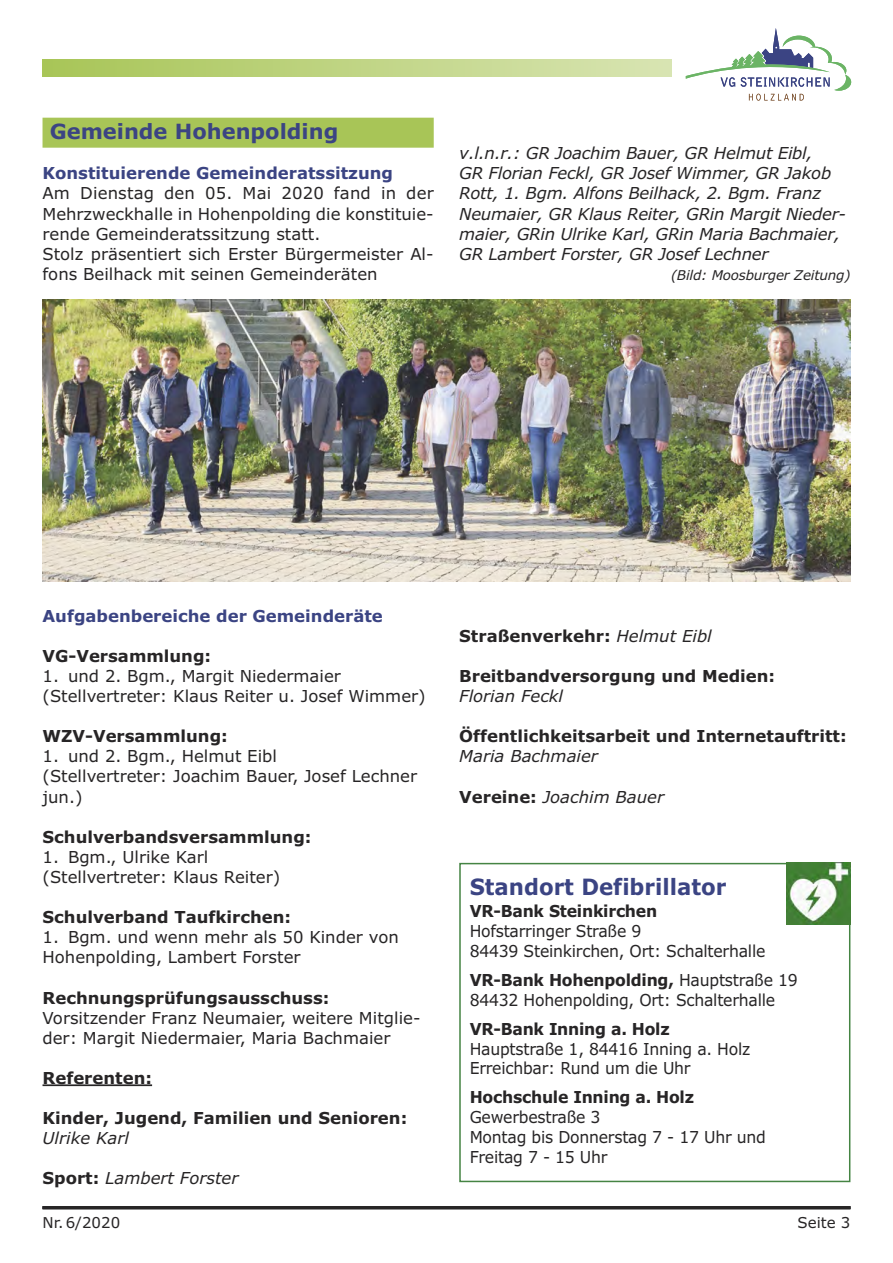
<style>
.page{position:relative;width:893px;height:1263px;background:#fff}
.page>*{position:absolute;margin:0;border:0;box-sizing:border-box;transform-origin:0 0}
.t1{font:700 22.5px "Verdana";color:#3b4483;scale:.95 1}
.t2{font:700 21px "Verdana";color:#3b4483}
.t3{font:16.5px/20.1px "Verdana";color:#272526}
.t4{font:italic 16.5px/20.1px "Verdana";letter-spacing:-.015em;color:#272526}
.t5{font:700 16.5px "Verdana";color:#272526}
.t6{font:16.5px/19.8px "Verdana";color:#272526;scale:.95 1}
.t7{font:700 16.5px "Verdana";color:#3b4483}
.t8{font:700 16.5px "Verdana";color:#272526;scale:.95 1}
.t9{font:15px "Verdana";color:#272526}
.t10{font:italic 13.5px "Verdana";letter-spacing:-.015em;color:#272526}
.s1{font-weight:700;font-style:normal}
.s2{font-weight:400;font-style:italic}
.s3{font-weight:700}
</style>
<div class="page">
<div style="left:43px;top:60px;width:629px;height:17px;background:linear-gradient(to right,#a8c557,#d8e5b3)"></div>
<hr style="left:43px;top:1206px;width:807px;height:3px;background:#272526">
<svg style="left:686px;top:28px;width:165px;height:73px"></svg>
<div style="left:43px;top:118px;width:391px;height:30px;background:#a8c557"></div>
<hr style="left:43px;top:1084px;width:109px;height:2px;background:#272526">
<div style="left:459px;top:863px;width:391px;height:319px;border:2px solid #458443"></div>
<img style="left:787px;top:863px;width:63px;height:62px">
<img style="left:43px;top:300px;width:807px;height:281px">
<p class="t2" style="left:50px;top:120px;width:290px">Gemeinde Hohenpolding</p>
<p class="t7" style="left:43px;top:164px;width:352px">Konstituierende Gemeinderatssitzung</p>
<p class="t3" style="left:43px;top:184px;width:393px">Am Dienstag den 05. Mai 2020 fand in der Mehrzweckhalle in Hohenpolding die konstituie&shy;rende Gemeinderatssitzung statt.<br>Stolz präsentiert sich Erster Bürgermeister Al&shy;fons Beilhack mit seinen Gemeinderäten</p>
<p class="t4" style="left:459px;top:144px;width:388px">v.l.n.r.: GR Joachim Bauer, GR Helmut Eibl,<br>GR Florian Feckl, GR Josef Wimmer, GR Jakob Rott, 1. Bgm. Alfons Beilhack, 2. Bgm. Franz Neumaier, GR Klaus Reiter, GRin Margit Nieder&shy;maier, GRin Ulrike Karl, GRin Maria Bachmaier, GR Lambert Forster, GR Josef Lechner</p>
<p class="t10" style="left:671px;top:267px;width:181px">(Bild: Moosburger Zeitung)</p>
<p class="t7" style="left:43px;top:606px;width:342px">Aufgabenbereiche der Gemeinderäte</p>
<p class="t5" style="left:43px;top:646px;width:170px">VG-Versammlung:</p>
<p class="t3" style="left:43px;top:666px;width:385px">1. und 2. Bgm., Margit Niedermaier (Stellvertreter: Klaus Reiter u. Josef Wimmer)</p>
<p class="t5" style="left:43px;top:727px;width:187px">WZV-Versammlung:</p>
<p class="t3" style="left:43px;top:746px;width:376px">1. und 2. Bgm., Helmut Eibl<br>(Stellvertreter: Joachim Bauer, Josef Lechner jun.)</p>
<p class="t5" style="left:43px;top:827px;width:270px">Schulverbandsversammlung:</p>
<p class="t3" style="left:43px;top:847px;width:239px">1. Bgm., Ulrike Karl (Stellvertreter: Klaus Reiter)</p>
<p class="t5" style="left:43px;top:908px;width:250px">Schulverband Taufkirchen:</p>
<p class="t3" style="left:43px;top:927px;width:358px">1. Bgm. und wenn mehr als 50 Kinder von<br>Hohenpolding, Lambert Forster</p>
<p class="t5" style="left:43px;top:988px;width:288px">Rechnungsprüfungsausschuss:</p>
<p class="t3" style="left:43px;top:1008px;width:379px">Vorsitzender Franz Neumaier, weitere Mitglie&shy;der: Margit Niedermaier, Maria Bachmaier</p>
<p class="t5" style="left:43px;top:1068px;width:111px">Referenten:</p>
<p class="t5" style="left:43px;top:1109px;width:366px">Kinder, Jugend, Familien und Senioren:</p>
<p class="t4" style="left:43px;top:1128px;width:88px">Ulrike Karl</p>
<p class="t4" style="left:43px;top:1168px;width:197px"><span class="s1">Sport:</span> Lambert Forster</p>
<p class="t5" style="left:459px;top:626px;width:254px">Straßenverkehr: <span class="s2">Helmut Eibl</span></p>
<p class="t5" style="left:459px;top:667px;width:317px">Breitbandversorgung und Medien:</p>
<p class="t4" style="left:459px;top:686px;width:105px">Florian Feckl</p>
<p class="t5" style="left:459px;top:727px;width:389px">Öffentlichkeitsarbeit und Internetauftritt:</p>
<p class="t4" style="left:459px;top:746px;width:140px">Maria Bachmaier</p>
<p class="t4" style="left:459px;top:787px;width:206px"><span class="s1">Vereine:</span> Joachim Bauer</p>
<h1 class="t1" style="left:470px;top:874px;width:272px">Standort Defibrillator</h1>
<p class="t8" style="left:470px;top:902px;width:199px">VR-Bank Steinkirchen</p>
<p class="t6" style="left:470px;top:921px;width:313px">Hofstarringer Straße 9<br>84439 Steinkirchen, Ort: Schalterhalle</p>
<p class="t6" style="left:470px;top:970px;width:347px"><span class="s3">VR-Bank Hohenpolding,</span> Hauptstraße 19<br>84432 Hohenpolding, Ort: Schalterhalle</p>
<p class="t8" style="left:470px;top:1019px;width:212px">VR-Bank Inning a. Holz</p>
<p class="t6" style="left:470px;top:1039px;width:297px">Hauptstraße 1, 84416 Inning a. Holz<br>Erreichbar: Rund um die Uhr</p>
<p class="t8" style="left:470px;top:1088px;width:238px">Hochschule Inning a. Holz</p>
<p class="t6" style="left:470px;top:1108px;width:313px">Gewerbestraße 3<br>Montag bis Donnerstag 7 - 17 Uhr und<br>Freitag 7 - 15 Uhr</p>
<p class="t9" style="left:43px;top:1214px;width:79px">Nr. 6/2020</p>
<p class="t9" style="left:797px;top:1214px;width:54px">Seite 3</p>
</div>
